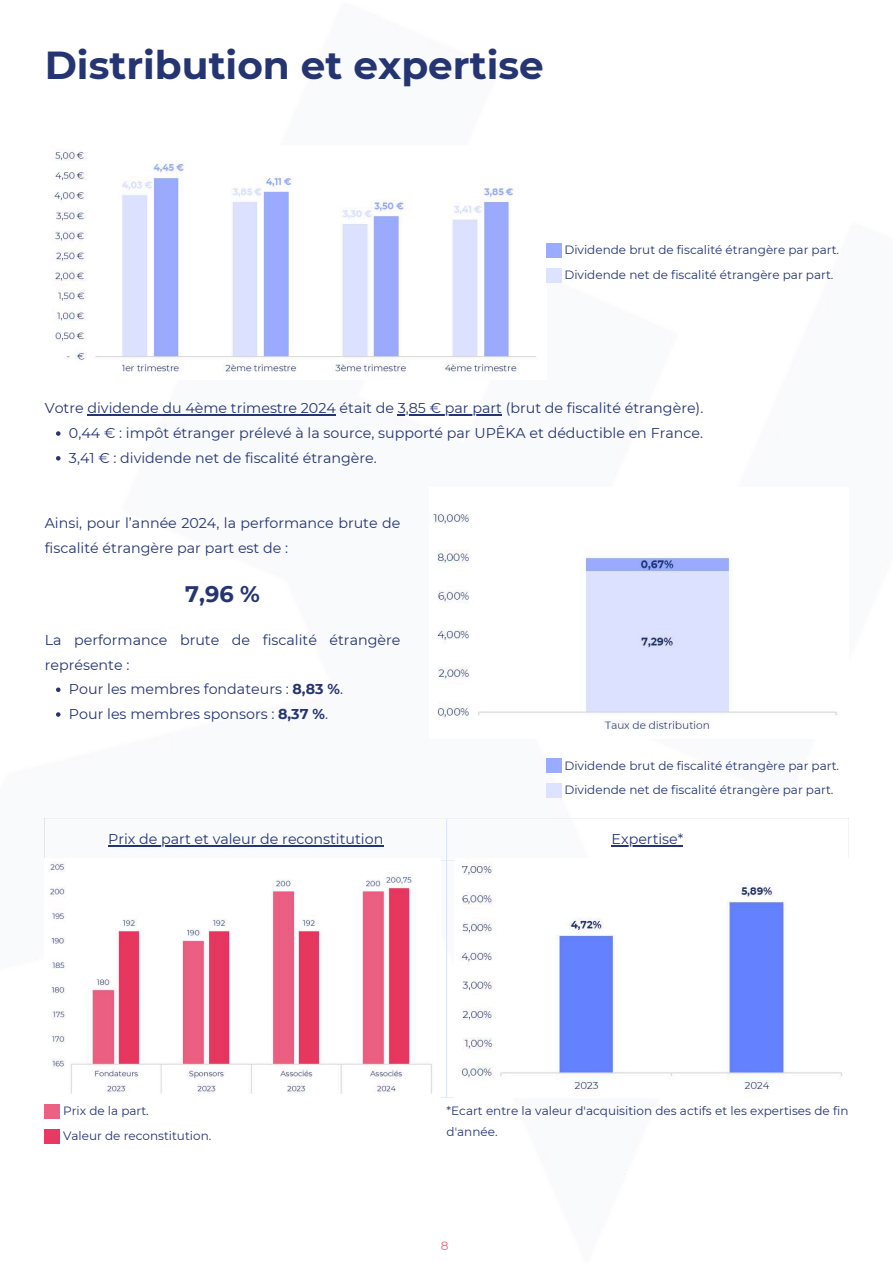
<style>
.page{position:relative;width:893px;height:1263px;background:#fff}
.page>*{position:absolute;margin:0;border:0;box-sizing:border-box;transform-origin:0 0}
.t1{font:700 39px "Montserrat";color:#253572}
.t2{font:700 22.5px "Montserrat";color:#253572}
.t3{font:14.25px/24.8px "Montserrat";color:#253572;text-align:justify}
.t4{font:12px/24.4px "Montserrat";color:#253572}
.t5{font:12px "Montserrat";color:#ec6083}
.s1{font-weight:700}
</style>
<div class="page">
<img style="left:54px;top:151px;width:482px;height:221px">
<div style="left:546px;top:243px;width:15px;height:15px;background:#99acff"></div>
<div style="left:546px;top:268px;width:15px;height:14px;background:#dde3ff"></div>
<div style="left:546px;top:758px;width:15px;height:15px;background:#99acff"></div>
<div style="left:546px;top:783px;width:15px;height:15px;background:#dde3ff"></div>
<hr style="left:108px;top:845px;width:275px;height:1px;background:#253572">
<hr style="left:611px;top:845px;width:72px;height:1px;background:#253572">
<hr style="left:446px;top:819px;width:1px;height:278px;background:#dde3ff">
<img style="left:49px;top:862px;width:383px;height:232px">
<div style="left:45px;top:1104px;width:15px;height:15px;background:#ec6083"></div>
<div style="left:45px;top:1129px;width:15px;height:14px;background:#e73962"></div>
<img style="left:461px;top:863px;width:381px;height:229px">
<img style="left:433px;top:514px;width:404px;height:215px">
<hr style="left:87px;top:414px;width:249px;height:1px;background:#253572">
<hr style="left:398px;top:414px;width:104px;height:1px;background:#253572">
<svg style="left:56px;top:431px;width:4px;height:5px"></svg>
<svg style="left:56px;top:456px;width:4px;height:4px"></svg>
<svg style="left:56px;top:687px;width:4px;height:5px"></svg>
<svg style="left:56px;top:712px;width:4px;height:5px"></svg>
<h1 class="t1" style="left:45px;top:41px;width:500px">Distribution et expertise</h1>
<p class="t4" style="left:564px;top:238px;width:276px">Dividende brut de fiscalité étrangère par part.<br>Dividende net de fiscalité étrangère par part.</p>
<p class="t3" style="left:69px;top:396px;width:636px;text-indent:-24px">Votre dividende du 4ème trimestre 2024 était de 3,85 € par part (brut de fiscalité étrangère).<br>0,44 € : impôt étranger prélevé à la source, supporté par UPÊKA et déductible en France.<br>3,41 € : dividende net de fiscalité étrangère.</p>
<p class="t3" style="left:45px;top:511px;width:357px">Ainsi, pour l’année 2024, la performance brute de fiscalité étrangère par part est de :</p>
<h2 class="t2" style="left:185px;top:580px;width:76px">7,96 %</h2>
<p class="t3" style="left:45px;top:627px;width:357px">La performance brute de fiscalité étrangère</p>
<p class="t3" style="left:45px;top:652px;width:86px">représente :</p>
<p class="t3" style="left:69px;top:677px;width:275px">Pour les membres fondateurs : <span class="s1">8,83 %</span>.</p>
<p class="t3" style="left:69px;top:701px;width:261px">Pour les membres sponsors : <span class="s1">8,37 %</span>.</p>
<p class="t4" style="left:564px;top:753px;width:276px">Dividende brut de fiscalité étrangère par part.<br>Dividende net de fiscalité étrangère par part.</p>
<p class="t3" style="left:108px;top:827px;width:277px">Prix de part et valeur de reconstitution</p>
<p class="t3" style="left:611px;top:827px;width:73px">Expertise*</p>
<p class="t4" style="left:63px;top:1099px;width:150px">Prix de la part.<br>Valeur de reconstitution.</p>
<p class="t4" style="left:446px;top:1100px;width:403px;line-height:20.9px">*Ecart entre la valeur d'acquisition des actifs et les expertises de fin d'année.</p>
<p class="t5" style="left:441px;top:1238px;width:9px">8</p>
</div>
